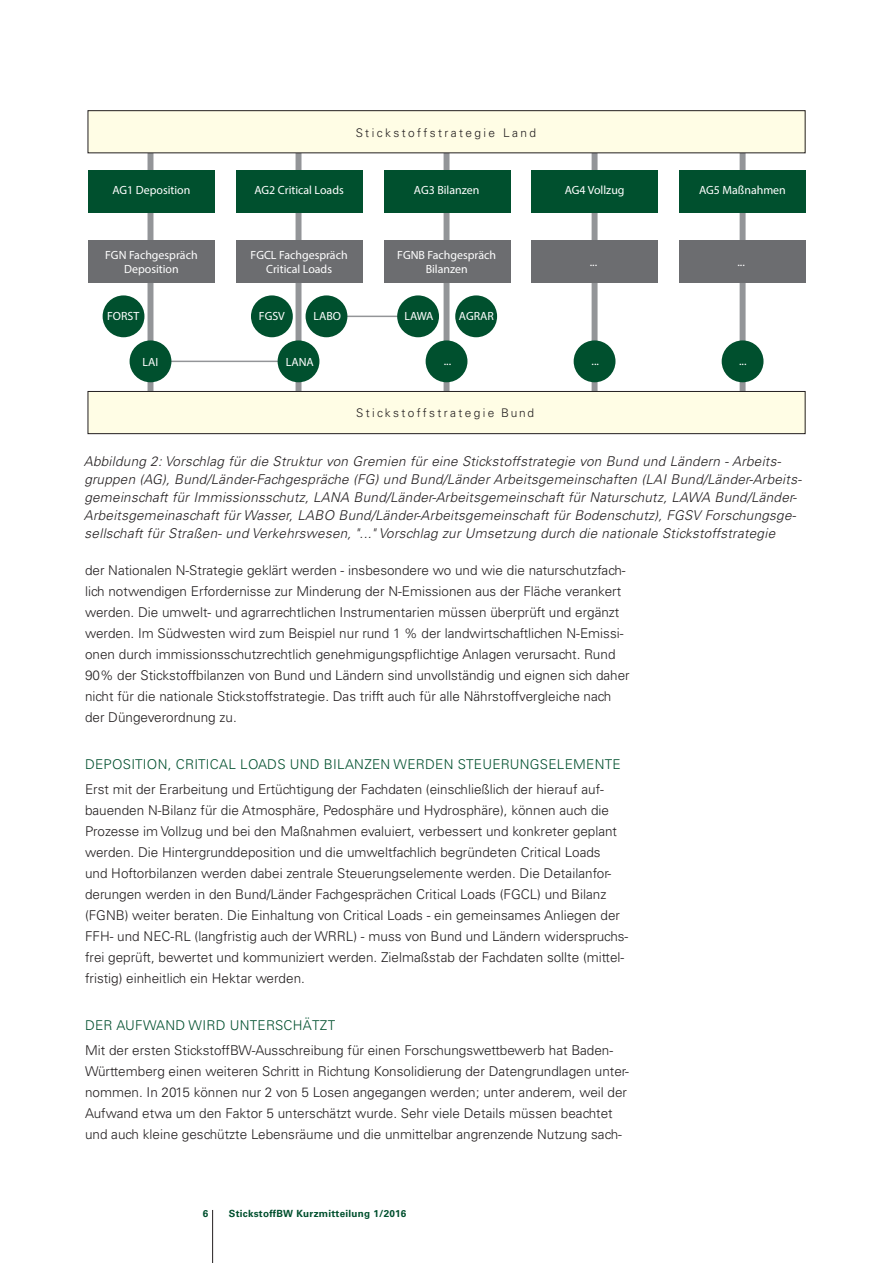
<style>
.page{position:relative;width:893px;height:1263px;background:#fff}
.page>*{position:absolute;margin:0;border:0;box-sizing:border-box;transform-origin:0 0}
.t1{font:300 13.5px/21px "Univers LT";color:#231f20}
.t2{font:italic 300 13.5px/18px "Univers LT";letter-spacing:.02em;color:#231f20}
.t3{font:300 13.5px "Univers LT";letter-spacing:.02em;color:#00502e}
.t4{font:11.85px/14.2px "Myriad Pro";color:#fff;text-align:center}
.t5{font:300 11.85px "Univers LT";letter-spacing:.2em;color:#231f20}
.t6{font:700 9.9px "Univers LT";letter-spacing:.025em;color:#00502e}
</style>
<div class="page">
<hr style="left:212px;top:1210px;width:1px;height:53px;background:#231f20">
<hr style="left:160px;top:361px;width:125px;height:1px;background:#939598">
<hr style="left:323px;top:316px;width:86px;height:1px;background:#939598">
<div style="left:148px;top:146px;width:5px;height:267px;background:#939598"></div>
<div style="left:444px;top:120px;width:5px;height:292px;background:#939598"></div>
<div style="left:296px;top:146px;width:5px;height:267px;background:#939598"></div>
<div style="left:592px;top:146px;width:6px;height:267px;background:#939598"></div>
<div style="left:740px;top:146px;width:6px;height:266px;background:#939598"></div>
<div style="left:236px;top:170px;width:127px;height:42px;background:#00502e"></div>
<div style="left:384px;top:170px;width:127px;height:42px;background:#00502e"></div>
<div style="left:532px;top:170px;width:126px;height:42px;background:#00502e"></div>
<div style="left:679px;top:170px;width:127px;height:42px;background:#00502e"></div>
<div style="left:88px;top:391px;width:717px;height:43px;background:#fffde5"></div>
<div style="left:88px;top:391px;width:717px;height:43px;border:1px solid #231f20"></div>
<div style="left:236px;top:241px;width:127px;height:42px;background:#6c6d70"></div>
<div style="left:384px;top:241px;width:127px;height:42px;background:#6c6d70"></div>
<div style="left:532px;top:241px;width:126px;height:42px;background:#6c6d70"></div>
<div style="left:679px;top:241px;width:127px;height:42px;background:#6c6d70"></div>
<div style="left:88px;top:170px;width:127px;height:42px;background:#00502e"></div>
<div style="left:88px;top:241px;width:127px;height:42px;background:#6c6d70"></div>
<div style="left:103px;top:295px;width:41px;height:42px;background:#00502e;border-radius:50%"></div>
<div style="left:130px;top:340px;width:41px;height:42px;background:#00502e;border-radius:50%"></div>
<div style="left:251px;top:295px;width:42px;height:42px;background:#00502e;border-radius:50%"></div>
<div style="left:278px;top:340px;width:41px;height:42px;background:#00502e;border-radius:50%"></div>
<div style="left:306px;top:295px;width:41px;height:42px;background:#00502e;border-radius:50%"></div>
<div style="left:397px;top:295px;width:42px;height:42px;background:#00502e;border-radius:50%"></div>
<div style="left:455px;top:295px;width:42px;height:42px;background:#00502e;border-radius:50%"></div>
<div style="left:426px;top:340px;width:41px;height:42px;background:#00502e;border-radius:50%"></div>
<div style="left:574px;top:340px;width:41px;height:42px;background:#00502e;border-radius:50%"></div>
<div style="left:722px;top:340px;width:41px;height:42px;background:#00502e;border-radius:50%"></div>
<div style="left:88px;top:111px;width:717px;height:42px;background:#fffde5"></div>
<div style="left:88px;top:110px;width:717px;height:43px;border:1px solid #231f20"></div>
<p class="t5" style="left:356px;top:126px;width:182px">Stickstoffstrategie Land</p>
<p class="t4" style="left:112px;top:182px;width:80px">AG1 Deposition</p>
<p class="t4" style="left:254px;top:182px;width:91px">AG2 Critical Loads</p>
<p class="t4" style="left:414px;top:182px;width:67px">AG3 Bilanzen</p>
<p class="t4" style="left:565px;top:182px;width:61px">AG4 Vollzug</p>
<p class="t4" style="left:699px;top:182px;width:88px">AG5 Maßnahmen</p>
<p class="t4" style="left:105px;top:248px;width:94px">FGN Fachgespräch<br>Deposition</p>
<p class="t4" style="left:251px;top:248px;width:99px">FGCL Fachgespräch<br>Critical Loads</p>
<p class="t4" style="left:397px;top:248px;width:100px">FGNB Fachgespräch<br>Bilanzen</p>
<p class="t4" style="left:590px;top:255px;width:9px">...</p>
<p class="t4" style="left:737px;top:255px;width:9px">...</p>
<p class="t4" style="left:107px;top:309px;width:34px">FORST</p>
<p class="t4" style="left:143px;top:355px;width:17px">LAI</p>
<p class="t4" style="left:259px;top:309px;width:28px">FGSV</p>
<p class="t4" style="left:313px;top:309px;width:29px">LABO</p>
<p class="t4" style="left:286px;top:355px;width:30px">LANA</p>
<p class="t4" style="left:405px;top:309px;width:30px">LAWA</p>
<p class="t4" style="left:459px;top:309px;width:36px">AGRAR</p>
<p class="t4" style="left:444px;top:354px;width:9px">...</p>
<p class="t4" style="left:592px;top:354px;width:9px">...</p>
<p class="t4" style="left:739px;top:354px;width:9px">...</p>
<p class="t5" style="left:356px;top:406px;width:179px">Stickstoffstrategie Bund</p>
<p class="t2" style="left:84px;top:452px;width:719px">Abbildung 2: Vorschlag für die Struktur von Gremien für eine Stickstoffstrategie von Bund und Ländern - Arbeits&shy;gruppen (AG), Bund/Länder-Fachgespräche (FG) und Bund/Länder Arbeitsgemeinschaften (LAI Bund/Länder-Arbeits&shy;gemeinschaft für Immissionsschutz, LANA Bund/Länder-Arbeitsgemeinschaft für Naturschutz, LAWA Bund/Länder-Arbeitsgemeinaschaft für Wasser, LABO Bund/Länder-Arbeitsgemeinschaft für Bodenschutz), FGSV Forschungsge&shy;sellschaft für Straßen- und Verkehrswesen, "..." Vorschlag zur Umsetzung durch die nationale Stickstoffstrategie</p>
<p class="t1" style="left:85px;top:560px;width:546px">der Nationalen N-Strategie geklärt werden - insbesondere wo und wie die naturschutzfach&shy;lich notwendigen Erfordernisse zur Minderung der N-Emissionen aus der Fläche verankert werden. Die umwelt- und agrarrechtlichen Instrumentarien müssen überprüft und ergänzt werden. Im Südwesten wird zum Beispiel nur rund 1 % der landwirtschaftlichen N-Emissi&shy;onen durch immissionsschutzrechtlich genehmigungspflichtige Anlagen verursacht. Rund 90% der Stickstoffbilanzen von Bund und Ländern sind unvollständig und eignen sich daher nicht für die nationale Stickstoffstrategie. Das trifft auch für alle Nährstoffvergleiche nach der Düngeverordnung zu.</p>
<p class="t3" style="left:85px;top:756px;width:537px">DEPOSITION, CRITICAL LOADS UND BILANZEN WERDEN STEUERUNGSELEMENTE</p>
<p class="t1" style="left:85px;top:779px;width:545px">Erst mit der Erarbeitung und Ertüchtigung der Fachdaten (einschließlich der hierauf auf&shy;bauenden N-Bilanz für die Atmosphäre, Pedosphäre und Hydrosphäre), können auch die Prozesse im Vollzug und bei den Maßnahmen evaluiert, verbessert und konkreter geplant werden. Die Hintergrunddeposition und die umweltfachlich begründeten Critical Loads<br>und Hoftorbilanzen werden dabei zentrale Steuerungselemente werden. Die Detailanfor&shy;derungen werden in den Bund/Länder Fachgesprächen Critical Loads (FGCL) und Bilanz (FGNB) weiter beraten. Die Einhaltung von Critical Loads - ein gemeinsames Anliegen der FFH- und NEC-RL (langfristig auch der WRRL) - muss von Bund und Ländern widerspruchs&shy;frei geprüft, bewertet und kommuniziert werden. Zielmaßstab der Fachdaten sollte (mittel&shy;fristig) einheitlich ein Hektar werden.</p>
<p class="t3" style="left:85px;top:1017px;width:252px">DER AUFWAND WIRD UNTERSCHÄTZT</p>
<p class="t1" style="left:85px;top:1039px;width:545px">Mit der ersten StickstoffBW-Ausschreibung für einen Forschungswettbewerb hat Baden-Württemberg einen weiteren Schritt in Richtung Konsolidierung der Datengrundlagen unter&shy;nommen. In 2015 können nur 2 von 5 Losen angegangen werden; unter anderem, weil der Aufwand etwa um den Faktor 5 unterschätzt wurde. Sehr viele Details müssen beachtet und auch kleine geschützte Lebensräume und die unmittelbar angrenzende Nutzung sach-</p>
<p class="t6" style="left:203px;top:1208px;width:7px">6</p>
<p class="t6" style="left:229px;top:1208px;width:179px">StickstoffBW Kurzmitteilung 1/2016</p>
</div>
